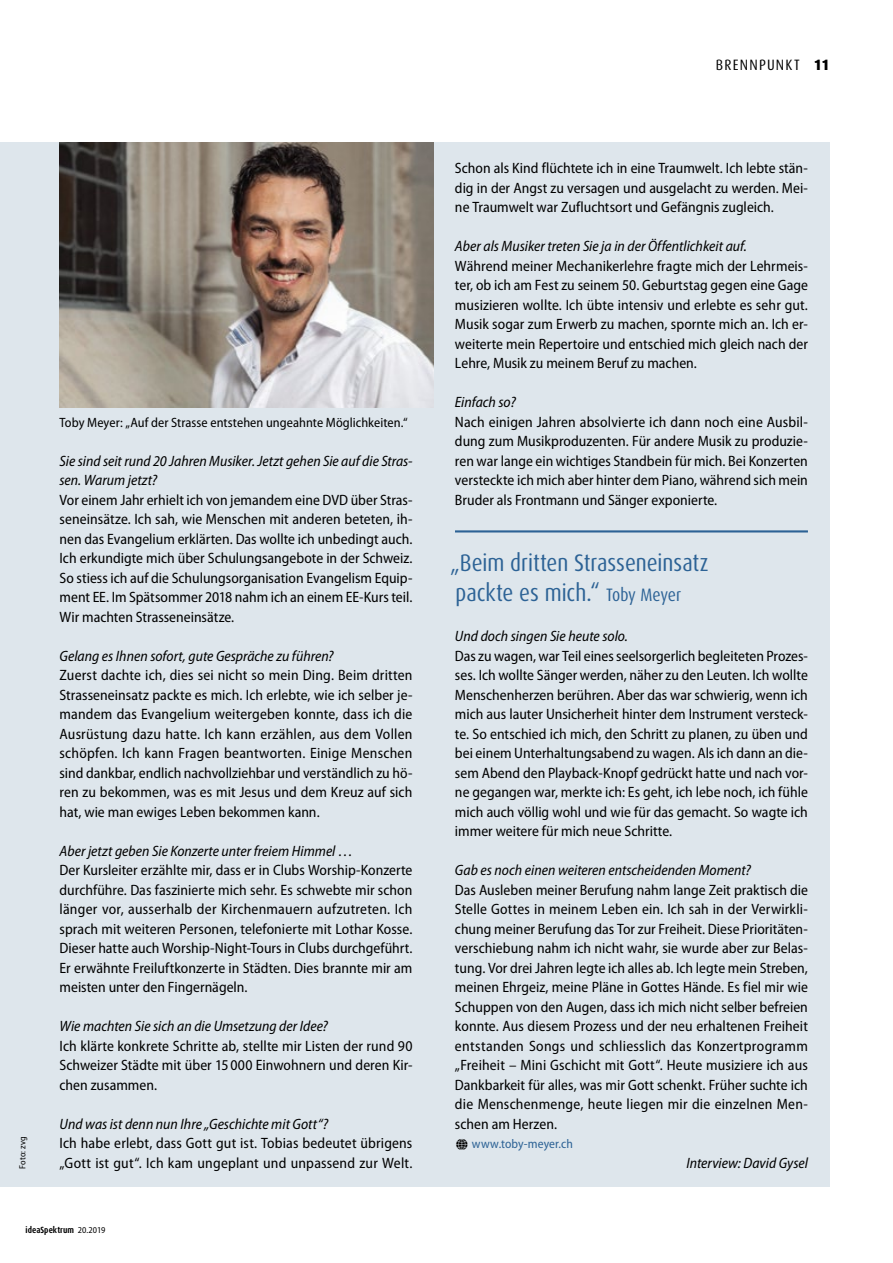
<style>
.page{position:relative;width:893px;height:1263px;background:#fff}
.page>*{position:absolute;margin:0;border:0;box-sizing:border-box;transform-origin:0 0}
.t1{font:condensed 24px/30px "Dax OT";color:#2c6295}
.t2{font:semi-condensed 15px/19.5px "Myriad Pro";color:#000;text-align:justify}
.t3{font:italic semi-condensed 15px/19.5px "Myriad Pro";color:#000}
.t4{font:condensed 15px "Dax OT";letter-spacing:.08em;color:#000}
.t5{font:semi-condensed 13.5px "Myriad Pro";letter-spacing:.005em;color:#000}
.t6{font:semi-condensed 12.75px "Myriad Pro";letter-spacing:.005em;color:#2c6295}
.t7{font:700 condensed 9px "Dax OT";letter-spacing:.005em;color:#000}
.t8{font:semi-condensed 9px "Myriad Pro";letter-spacing:.01em;color:#000}
.s1{font-family:"Myriad Pro";font-weight:400;font-stretch:semi-condensed}
.s2{font-weight:900}
.s3{font-size:18px}
</style>
<div class="page">
<div style="left:0;top:142px;width:829px;height:1045px;background:#dee6ec"></div>
<img style="left:60px;top:142px;width:374px;height:265px">
<hr style="left:455px;top:530px;width:353px;height:2px;background:#2c6295">
<p class="t8" style="left:18px;top:1169px;width:34px;rotate:-90deg">Foto: zvg</p>
<p class="t5" style="left:60px;top:415px;width:350px">Toby Meyer: „Auf der Strasse entstehen ungeahnte Möglichkeiten.“</p>
<p class="t3" style="left:60px;top:451px;width:354px">Sie sind seit rund 20 Jahren Musiker. Jetzt gehen Sie auf die Stras&shy;sen. Warum jetzt?</p>
<p class="t2" style="left:60px;top:490px;width:354px">Vor einem Jahr erhielt ich von jemandem eine DVD über Stras&shy;seneinsätze. Ich sah, wie Menschen mit anderen beteten, ih&shy;nen das Evangelium erklärten. Das wollte ich unbedingt auch.<br>Ich erkundigte mich über Schulungsangebote in der Schweiz.<br>So stiess ich auf die Schulungsorganisation Evangelism Equip&shy;ment EE. Im Spätsommer 2018 nahm ich an einem EE-Kurs teil.<br>Wir machten Strasseneinsätze.</p>
<p class="t3" style="left:60px;top:646px;width:276px">Gelang es Ihnen sofort, gute Gespräche zu führen?</p>
<p class="t2" style="left:60px;top:666px;width:355px">Zuerst dachte ich, dies sei nicht so mein Ding. Beim dritten Strasseneinsatz packte es mich. Ich erlebte, wie ich selber je&shy;mandem das Evangelium weitergeben konnte, dass ich die Ausrüstung dazu hatte. Ich kann erzählen, aus dem Vollen schöpfen. Ich kann Fragen beantworten. Einige Menschen sind dankbar, endlich nachvollziehbar und verständlich zu hö&shy;ren zu bekommen, was es mit Jesus und dem Kreuz auf sich hat, wie man ewiges Leben bekommen kann.</p>
<p class="t3" style="left:60px;top:841px;width:295px">Aber jetzt geben Sie Konzerte unter freiem Himmel …</p>
<p class="t2" style="left:60px;top:861px;width:354px">Der Kursleiter erzählte mir, dass er in Clubs Worship-Konzerte durchführe. Das faszinierte mich sehr. Es schwebte mir schon länger vor, ausserhalb der Kirchenmauern aufzutreten. Ich sprach mit weiteren Personen, telefonierte mit Lothar Kosse.<br>Dieser hatte auch Worship-Night-Tours in Clubs durchgeführt.<br>Er erwähnte Freiluftkonzerte in Städten. Dies brannte mir am meisten unter den Fingernägeln.</p>
<p class="t3" style="left:60px;top:1017px;width:270px">Wie machten Sie sich an die Umsetzung der Idee?</p>
<p class="t2" style="left:60px;top:1036px;width:354px">Ich klärte konkrete Schritte ab, stellte mir Listen der rund 90<br>Schweizer Städte mit über 15 000 Einwohnern und deren Kir&shy;chen zusammen.</p>
<p class="t3" style="left:60px;top:1114px;width:270px">Und was ist denn nun Ihre „Geschichte mit Gott“?</p>
<p class="t2" style="left:60px;top:1134px;width:354px">Ich habe erlebt, dass Gott gut ist. Tobias bedeutet übrigens „Gott ist gut“. Ich kam ungeplant und unpassend zur Welt.</p>
<p class="t7" style="left:26px;top:1224px;width:81px">ideaSpektrum <span class="s1">20.2019</span></p>
<p class="t4" style="left:716px;top:55px;width:115px">BRENNPUNKT <span class="s2">11</span></p>
<p class="t2" style="left:455px;top:159px;width:354px">Schon als Kind flüchtete ich in eine Traumwelt. Ich lebte stän&shy;dig in der Angst zu versagen und ausgelacht zu werden. Mei&shy;ne Traumwelt war Zufluchtsort und Gefängnis zugleich.</p>
<p class="t3" style="left:455px;top:237px;width:293px">Aber als Musiker treten Sie ja in der Öffentlichkeit auf.</p>
<p class="t2" style="left:455px;top:256px;width:354px">Während meiner Mechanikerlehre fragte mich der Lehrmeis&shy;ter, ob ich am Fest zu seinem 50. Geburtstag gegen eine Gage musizieren wollte. Ich übte intensiv und erlebte es sehr gut.<br>Musik sogar zum Erwerb zu machen, spornte mich an. Ich er&shy;weiterte mein Repertoire und entschied mich gleich nach der Lehre, Musik zu meinem Beruf zu machen.</p>
<p class="t3" style="left:455px;top:393px;width:62px">Einfach so?</p>
<p class="t2" style="left:455px;top:412px;width:354px">Nach einigen Jahren absolvierte ich dann noch eine Ausbil&shy;dung zum Musikproduzenten. Für andere Musik zu produzie&shy;ren war lange ein wichtiges Standbein für mich. Bei Konzerten versteckte ich mich aber hinter dem Piano, während sich mein Bruder als Frontmann und Sänger exponierte.</p>
<h1 class="t1" style="left:450px;top:548px;width:260px">„Beim dritten Strasseneinsatz packte es mich.“ <span class="s3">Toby Meyer</span></h1>
<p class="t3" style="left:455px;top:627px;width:175px">Und doch singen Sie heute solo.</p>
<p class="t2" style="left:455px;top:646px;width:354px">Das zu wagen, war Teil eines seelsorgerlich begleiteten Prozes&shy;ses. Ich wollte Sänger werden, näher zu den Leuten. Ich wollte Menschenherzen berühren. Aber das war schwierig, wenn ich mich aus lauter Unsicherheit hinter dem Instrument versteck&shy;te. So entschied ich mich, den Schritt zu planen, zu üben und bei einem Unterhaltungsabend zu wagen. Als ich dann an die&shy;sem Abend den Playback-Knopf gedrückt hatte und nach vor&shy;ne gegangen war, merkte ich: Es geht, ich lebe noch, ich fühle mich auch völlig wohl und wie für das gemacht. So wagte ich immer weitere für mich neue Schritte.</p>
<p class="t3" style="left:455px;top:861px;width:297px">Gab es noch einen weiteren entscheidenden Moment?</p>
<p class="t2" style="left:455px;top:880px;width:354px">Das Ausleben meiner Berufung nahm lange Zeit praktisch die Stelle Gottes in meinem Leben ein. Ich sah in der Verwirkli&shy;chung meiner Berufung das Tor zur Freiheit. Diese Prioritäten&shy;verschiebung nahm ich nicht wahr, sie wurde aber zur Belas&shy;tung. Vor drei Jahren legte ich alles ab. Ich legte mein Streben, meinen Ehrgeiz, meine Pläne in Gottes Hände. Es fiel mir wie Schuppen von den Augen, dass ich mich nicht selber befreien konnte. Aus diesem Prozess und der neu erhaltenen Freiheit entstanden Songs und schliesslich das Konzertprogramm „Freiheit – Mini Gschicht mit Gott“. Heute musiziere ich aus Dankbarkeit für alles, was mir Gott schenkt. Früher suchte ich die Menschenmenge, heute liegen mir die einzelnen Men&shy;schen am Herzen.</p>
<p class="t6" style="left:472px;top:1137px;width:103px">www.toby-meyer.ch</p>
<p class="t3" style="left:686px;top:1153px;width:123px">Interview: David Gysel</p>
</div>
